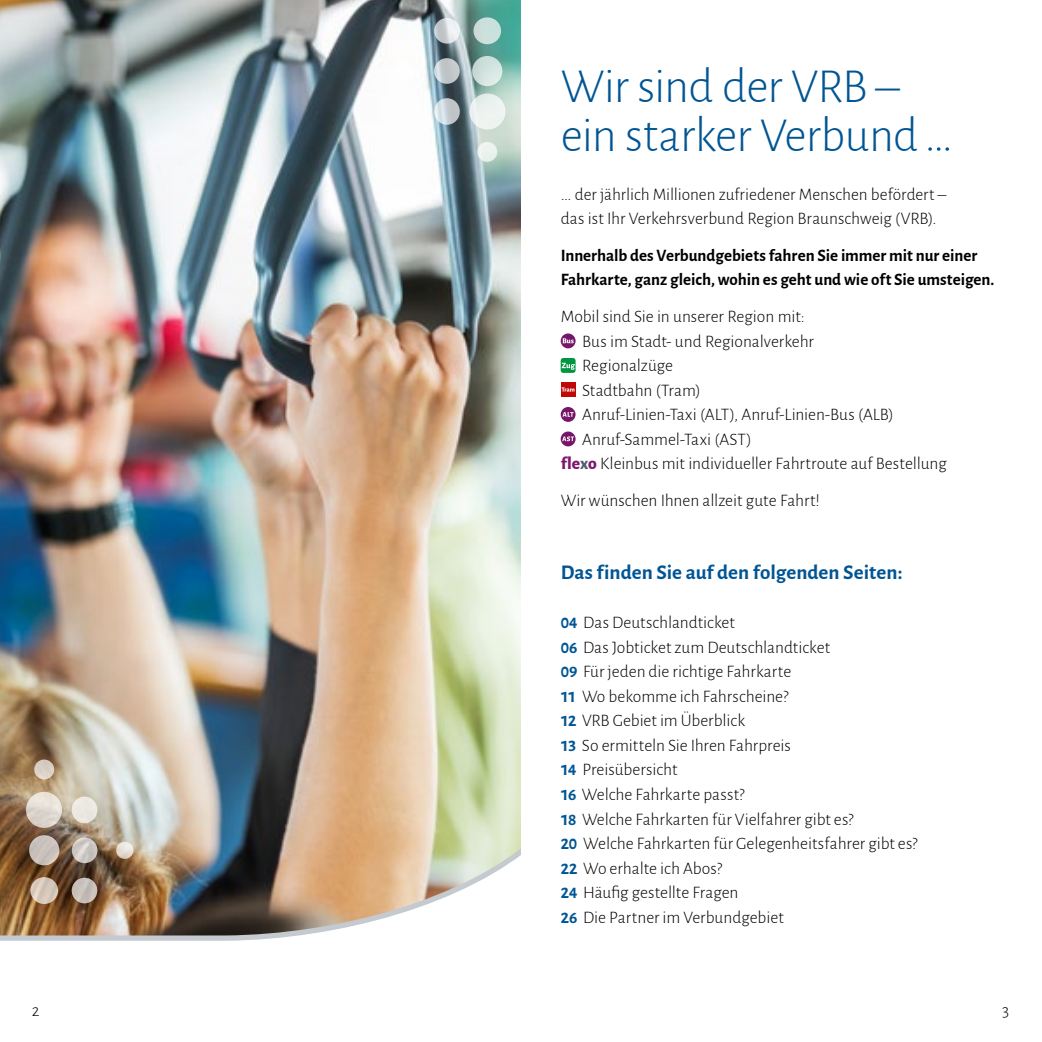
<style>
.page{position:relative;width:1042px;height:1042px;background:#fff}
.page>*{position:absolute;margin:0;border:0;box-sizing:border-box;transform-origin:0 0}
.t1{font:300 49px/49px "Alegreya Sans";letter-spacing:-.02em;color:#005594}
.t2{font:700 21px "Alegreya Sans";color:#005594}
.t3{font:300 17.5px/24.5px "Alegreya Sans";letter-spacing:-.005em;color:#000}
.t4{font:700 17.5px/24.5px "Alegreya Sans";color:#000}
.s1{font-weight:800;color:#7c186f}
.s2{font-weight:800;color:#52606b}
.s3{font-size:17.5px;color:#fff}
.s4{font-weight:700;color:#005594}
</style>
<div class="page">
<img style="left:0;top:0;width:521px;height:832px">
<img style="left:0;top:832px;width:521px;height:109px">
<svg style="left:26px;top:792px;width:36px;height:36px"></svg>
<svg style="left:29px;top:835px;width:30px;height:30px"></svg>
<svg style="left:30px;top:877px;width:28px;height:27px"></svg>
<svg style="left:116px;top:841px;width:17px;height:18px"></svg>
<svg style="left:34px;top:759px;width:20px;height:20px"></svg>
<div style="left:72px;top:796px;width:25px;height:27px;background:#ece8e1;border-radius:50%"></div>
<svg style="left:72px;top:837px;width:25px;height:26px"></svg>
<svg style="left:72px;top:878px;width:25px;height:25px"></svg>
<div style="left:469px;top:93px;width:36px;height:37px;background:#edf3f0;border-radius:50%"></div>
<div style="left:472px;top:56px;width:30px;height:30px;background:linear-gradient(to right,#c7d4d2,#dbede8);border-radius:50%"></div>
<div style="left:473px;top:17px;width:28px;height:27px;background:#cbe1dd;border-radius:50%"></div>
<div style="left:398px;top:62px;width:17px;height:18px;background:#fff;border-radius:50%"></div>
<div style="left:477px;top:142px;width:20px;height:20px;background:#ecf2ef;border-radius:50%"></div>
<svg style="left:434px;top:98px;width:26px;height:27px"></svg>
<svg style="left:434px;top:58px;width:26px;height:26px"></svg>
<svg style="left:434px;top:18px;width:26px;height:26px"></svg>
<svg style="left:561px;top:333px;width:14px;height:15px"></svg>
<svg style="left:563px;top:338px;width:11px;height:5px"></svg>
<div style="left:561px;top:358px;width:14px;height:15px;background:#00963f;border-radius:3px"></div>
<svg style="left:562px;top:363px;width:13px;height:7px"></svg>
<div style="left:561px;top:382px;width:14px;height:15px;background:#c00808"></div>
<svg style="left:561px;top:387px;width:13px;height:5px"></svg>
<div style="left:561px;top:407px;width:14px;height:15px;background:#771668;border-radius:50%"></div>
<svg style="left:562px;top:412px;width:11px;height:5px"></svg>
<svg style="left:561px;top:431px;width:14px;height:15px"></svg>
<svg style="left:562px;top:436px;width:12px;height:5px"></svg>
<p class="t3" style="left:32px;top:997px;width:9px">2</p>
<h1 class="t1" style="left:561px;top:59px;width:394px">Wir sind der VRB – ein starker Verbund …</h1>
<p class="t3" style="left:561px;top:181px;width:387px">... der jährlich Millionen zufriedener Menschen befördert – das ist Ihr Verkehrsverbund Region Braunschweig (VRB).</p>
<p class="t4" style="left:561px;top:242px;width:435px">Innerhalb des Verbundgebiets fahren Sie immer mit nur einer<br>Fahrkarte, ganz gleich, wohin es geht und wie oft Sie umsteigen.</p>
<p class="t3" style="left:561px;top:303px;width:246px">Mobil sind Sie in unserer Region mit:</p>
<p class="t3" style="left:582px;top:328px;width:233px">Bus im Stadt- und Regionalverkehr</p>
<p class="t3" style="left:582px;top:352px;width:93px">Regionalzüge</p>
<p class="t3" style="left:582px;top:377px;width:120px">Stadtbahn (Tram)</p>
<p class="t3" style="left:582px;top:401px;width:313px">Anruf-Linien-Taxi (ALT), Anruf-Linien-Bus (ALB)</p>
<p class="t3" style="left:582px;top:426px;width:171px">Anruf-Sammel-Taxi (AST)</p>
<p class="t3" style="left:561px;top:450px;width:387px"><span class="s1">fle</span><span class="s2">x</span><span class="s1">o</span> Kleinbus mit individueller Fahrtroute auf Bestellung</p>
<p class="t3" style="left:561px;top:487px;width:261px">Wir wünschen Ihnen allzeit gute Fahrt!</p>
<p class="t2" style="left:561px;top:557px;width:353px">Das finden Sie auf den folgenden Seiten: <span class="s3">1</span></p>
<p class="t3" style="left:561px;top:610px;width:358px"><span class="s4">04</span> Das Deutschlandticket<br><span class="s4">06</span> Das Jobticket zum Deutschlandticket<br><span class="s4">09</span> Für jeden die richtige Fahrkarte<br><span class="s4">11</span> Wo bekomme ich Fahrscheine?<br><span class="s4">12</span> VRB Gebiet im Überblick<br><span class="s4">13</span> So ermitteln Sie Ihren Fahrpreis<br><span class="s4">14</span> Preisübersicht<br><span class="s4">16</span> Welche Fahrkarte passt?<br><span class="s4">18</span> Welche Fahrkarten für Vielfahrer gibt es?<br><span class="s4">20</span> Welche Fahrkarten für Gelegenheitsfahrer gibt es?<br><span class="s4">22</span> Wo erhalte ich Abos?<br><span class="s4">24</span> Häufig gestellte Fragen<br><span class="s4">26</span> Die Partner im Verbundgebiet</p>
<p class="t3" style="left:1002px;top:997px;width:9px">3</p>
</div>
